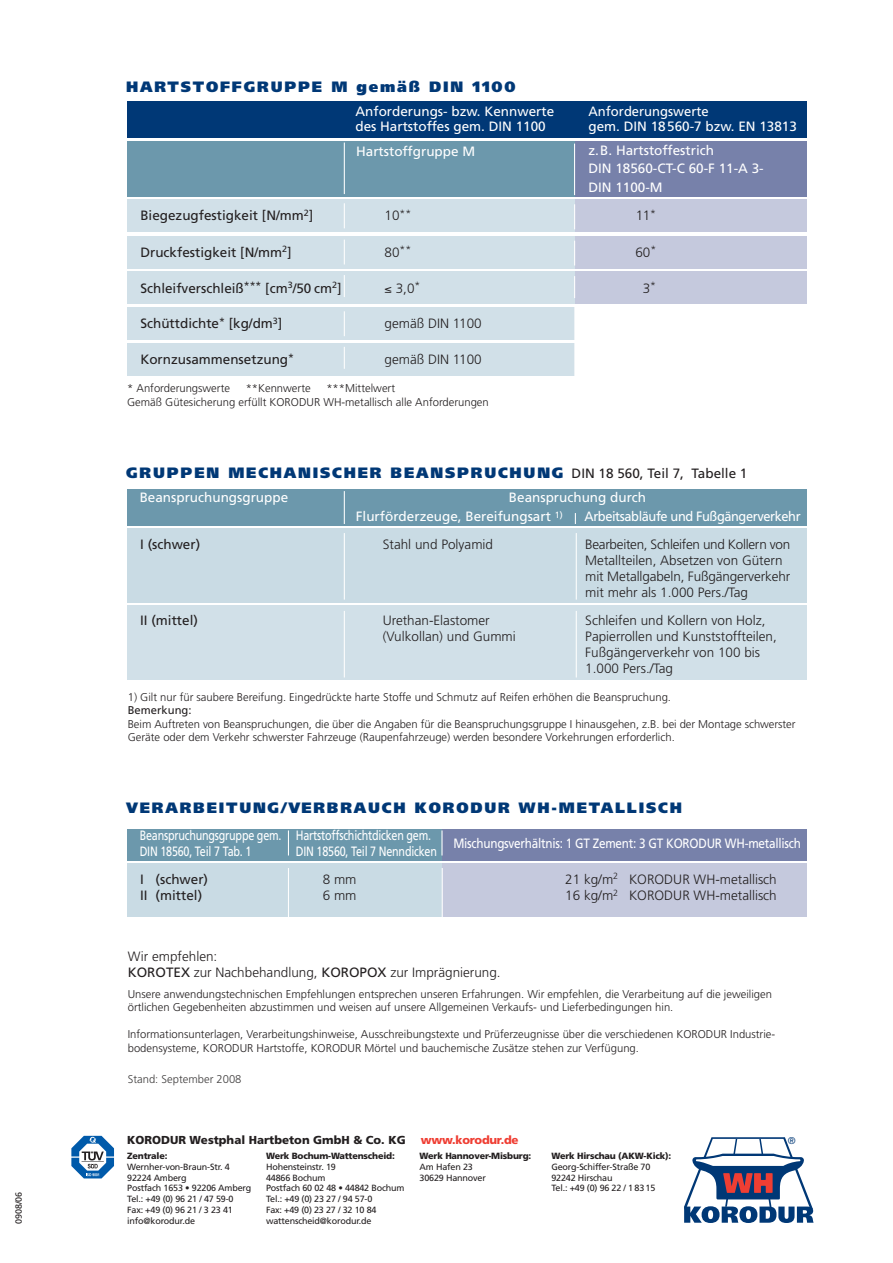
<style>
.page{position:relative;width:893px;height:1263px;background:#fff}
.page>*{position:absolute;margin:0;border:0;box-sizing:border-box;transform-origin:0 0}
.t1{font:900 15px "Frutiger";letter-spacing:.12em;color:#003876}
.t2{font:300 13.5px/16.2px "Frutiger";color:#231f20}
.t3{font:13.5px/15.5px "Frutiger";color:#fff}
.t4{font:13.5px/16.2px "Frutiger";color:#231f20}
.t5{font:13.5px/15.6px "Frutiger";letter-spacing:-.02em;color:#fff;scale:.8 1}
.t6{font:13.5px "Frutiger";letter-spacing:-.02em;color:#fff;scale:.87 1}
.t7{font:13.5px "Frutiger";letter-spacing:-.03em;color:#fff;scale:.95 1}
.t8{font:900 11.55px "Frutiger";color:#231f20}
.t9{font:900 11.55px "Frutiger";letter-spacing:-.02em;color:#ef3e33}
.t10{font:300 11.25px/13.5px "Frutiger";color:#231f20}
.t11{font:300 11.25px "Frutiger";color:#3f3d3d}
.t12{font:11.25px "Frutiger";color:#231f20}
.t13{font:300 9.9px "Frutiger";color:#003876}
.t14{font:9px/10.8px "Frutiger";letter-spacing:-.02em;color:#231f20}
.t15{font:900 9px "Frutiger";letter-spacing:-.02em;color:#231f20}
.s1{font-weight:400;font-size:13.5px;color:#231f20}
.s2{font-weight:400}
</style>
<div class="page">
<div style="left:127px;top:489px;width:679px;height:37px;background:#6c98ac"></div>
<hr style="left:344px;top:491px;width:1px;height:33px;background:#fff">
<svg style="left:684px;top:1137px;width:129px;height:86px"></svg>
<div style="left:127px;top:606px;width:679px;height:74px;background:#d1e0e8"></div>
<div style="left:127px;top:528px;width:679px;height:74px;background:#c9dbe4"></div>
<hr style="left:344px;top:533px;width:1px;height:67px;background:#fff">
<hr style="left:344px;top:611px;width:1px;height:66px;background:#fff">
<hr style="left:576px;top:533px;width:1px;height:67px;background:#fff">
<hr style="left:576px;top:611px;width:1px;height:66px;background:#fff">
<div style="left:127px;top:863px;width:679px;height:53px;background:#c9dbe4"></div>
<div style="left:442px;top:863px;width:364px;height:53px;background:#c5c9dd"></div>
<div style="left:127px;top:828px;width:679px;height:32px;background:#6c98ac"></div>
<div style="left:442px;top:828px;width:364px;height:32px;background:#7781aa"></div>
<svg style="left:288px;top:830px;width:1px;height:25px"></svg>
<hr style="left:441px;top:830px;width:2px;height:25px;background:#fff">
<hr style="left:288px;top:868px;width:1px;height:66px;background:#fff">
<hr style="left:442px;top:868px;width:1px;height:66px;background:#fff">
<svg style="left:71px;top:1136px;width:43px;height:42px"></svg>
<div style="left:127px;top:142px;width:680px;height:55px;background:#6c98ac"></div>
<div style="left:575px;top:142px;width:232px;height:55px;background:#7781aa"></div>
<div style="left:127px;top:272px;width:680px;height:32px;background:#d1e0e8"></div>
<div style="left:575px;top:272px;width:232px;height:32px;background:#c5c9dd"></div>
<div style="left:127px;top:236px;width:680px;height:32px;background:#d1e0e8"></div>
<div style="left:575px;top:236px;width:232px;height:32px;background:#c5c9dd"></div>
<div style="left:127px;top:199px;width:680px;height:33px;background:#d1e0e8"></div>
<div style="left:575px;top:199px;width:232px;height:33px;background:#c5c9dd"></div>
<div style="left:127px;top:101px;width:680px;height:37px;background:#003876"></div>
<hr style="left:344px;top:143px;width:1px;height:51px;background:#fff">
<hr style="left:574px;top:144px;width:1px;height:51px;background:#fff">
<svg style="left:344px;top:203px;width:1px;height:25px"></svg>
<svg style="left:344px;top:240px;width:1px;height:24px"></svg>
<svg style="left:344px;top:275px;width:1px;height:22px"></svg>
<svg style="left:574px;top:204px;width:1px;height:25px"></svg>
<svg style="left:574px;top:241px;width:1px;height:24px"></svg>
<svg style="left:574px;top:276px;width:1px;height:22px"></svg>
<div style="left:127px;top:343px;width:680px;height:33px;background:#d1e0e8"></div>
<div style="left:127px;top:308px;width:680px;height:32px;background:#d1e0e8"></div>
<svg style="left:344px;top:311px;width:1px;height:25px"></svg>
<svg style="left:344px;top:347px;width:1px;height:22px"></svg>
<div style="left:574px;top:306px;width:242px;height:74px;background:#fff"></div>
<p class="t14" style="left:14px;top:1224px;width:33px;rotate:-90deg">0908/06</p>
<h1 class="t1" style="left:126px;top:80px;width:391px">HARTSTOFFGRUPPE M gemäß DIN 1100</h1>
<p class="t3" style="left:355px;top:104px;width:200px">Anforderungs- bzw. Kennwerte des Hartstoffes gem. DIN 1100</p>
<p class="t3" style="left:356px;top:145px;width:121px">Hartstoffgruppe M</p>
<p class="t3" style="left:588px;top:104px;width:210px">Anforderungswerte<br>gem. DIN 18560-7 bzw. EN 13813</p>
<p class="t3" style="left:588px;top:142px;width:177px;line-height:18.1px">z.B. Hartstoffestrich<br>DIN 18560-CT-C 60-F 11-A 3-<br>DIN 1100-M</p>
<p class="t4" style="left:140px;top:208px;width:175px">Biegezugfestigkeit [N/mm<sup>2</sup>]</p>
<p class="t2" style="left:385px;top:208px;width:28px">10<sup>**</sup></p>
<p class="t2" style="left:636px;top:208px;width:22px">11<sup>*</sup></p>
<p class="t4" style="left:140px;top:245px;width:153px">Druckfestigkeit [N/mm<sup>2</sup>]</p>
<p class="t2" style="left:385px;top:245px;width:28px">80<sup>**</sup></p>
<p class="t2" style="left:635px;top:245px;width:22px">60<sup>*</sup></p>
<p class="t2" style="left:385px;top:281px;width:37px">≤ 3,0<sup>*</sup></p>
<p class="t2" style="left:643px;top:281px;width:15px">3<sup>*</sup></p>
<p class="t4" style="left:140px;top:281px;width:203px">Schleifverschleiß<sup>***</sup> [cm<sup>3</sup>/50 cm<sup>2</sup>]</p>
<p class="t4" style="left:140px;top:317px;width:144px">Schüttdichte<sup>*</sup> [kg/dm<sup>3</sup>]</p>
<p class="t2" style="left:385px;top:317px;width:99px">gemäß DIN 1100</p>
<p class="t2" style="left:385px;top:353px;width:99px">gemäß DIN 1100</p>
<p class="t4" style="left:140px;top:353px;width:155px">Kornzusammensetzung<sup>*</sup></p>
<p class="t10" style="left:127px;top:382px;width:104px">* Anforderungswerte</p>
<p class="t10" style="left:246px;top:382px;width:67px">**Kennwerte</p>
<p class="t10" style="left:127px;top:382px;width:363px;text-indent:199px">***Mittelwert<br>Gemäß Gütesicherung erfüllt KORODUR WH-metallisch alle Anforderungen</p>
<h1 class="t1" style="left:126px;top:466px;width:623px">GRUPPEN MECHANISCHER BEANSPRUCHUNG <span class="s1">DIN 18 560, Teil 7, Tabelle 1</span></h1>
<p class="t3" style="left:140px;top:491px;width:150px">Beanspruchungsgruppe</p>
<p class="t3" style="left:509px;top:491px;width:139px">Beanspruchung durch</p>
<p class="t2" style="left:585px;top:537px;width:207px">Bearbeiten, Schleifen und Kollern von Metallteilen, Absetzen von Gütern mit Metallgabeln, Fußgängerverkehr mit mehr als 1.000 Pers./Tag</p>
<p class="t3" style="left:356px;top:510px;width:208px">Flurförderzeuge, Bereifungsart <sup>1)</sup></p>
<p class="t7" style="left:584px;top:511px;width:229px">Arbeitsabläufe und Fußgängerverkehr</p>
<p class="t2" style="left:383px;top:537px;width:112px">Stahl und Polyamid</p>
<p class="t4" style="left:140px;top:537px;width:61px">I (schwer)</p>
<p class="t4" style="left:140px;top:613px;width:59px">II (mittel)</p>
<p class="t2" style="left:383px;top:613px;width:135px">Urethan-Elastomer (Vulkollan) und Gummi</p>
<p class="t2" style="left:585px;top:613px;width:193px">Schleifen und Kollern von Holz,<br>Papierrollen und Kunststoffteilen,<br>Fußgängerverkehr von 100 bis<br>1.000 Pers./Tag</p>
<p class="t10" style="left:128px;top:691px;width:545px">1) Gilt nur für saubere Bereifung. Eingedrückte harte Stoffe und Schmutz auf Reifen erhöhen die Beanspruchung.</p>
<p class="t12" style="left:128px;top:706px;width:65px">Bemerkung:</p>
<p class="t10" style="left:128px;top:718px;width:669px">Beim Auftreten von Beanspruchungen, die über die Angaben für die Beanspruchungsgruppe I hinausgehen, z.B. bei der Montage schwerster<br>Geräte oder dem Verkehr schwerster Fahrzeuge (Raupenfahrzeuge) werden besondere Vorkehrungen erforderlich.</p>
<h1 class="t1" style="left:126px;top:802px;width:557px">VERARBEITUNG/VERBRAUCH KORODUR WH-METALLISCH</h1>
<p class="t5" style="left:140px;top:829px;width:179px">Beanspruchungsgruppe gem.<br>DIN 18560, Teil 7 Tab. 1</p>
<p class="t4" style="left:140px;top:872px;width:69px">I (schwer)<br>II (mittel)</p>
<p class="t5" style="left:296px;top:829px;width:178px">Hartstoffschichtdicken gem.<br>DIN 18560, Teil 7 Nenndicken</p>
<p class="t6" style="left:453px;top:838px;width:401px">Mischungsverhältnis: 1 GT Zement: 3 GT KORODUR WH-metallisch</p>
<p class="t2" style="left:323px;top:872px;width:35px">8 mm<br>6 mm</p>
<p class="t2" style="left:565px;top:872px;width:213px">21 kg/m<sup>2</sup> KORODUR WH-metallisch<br>16 kg/m<sup>2</sup> KORODUR WH-metallisch</p>
<p class="t2" style="left:128px;top:949px;width:374px">Wir empfehlen:<br><span class="s2">KOROTEX</span> zur Nachbehandlung, <span class="s2">KOROPOX</span> zur Imprägnierung.</p>
<p class="t10" style="left:128px;top:988px;width:646px">Unsere anwendungstechnischen Empfehlungen entsprechen unseren Erfahrungen. Wir empfehlen, die Verarbeitung auf die jeweiligen örtlichen Gegebenheiten abzustimmen und weisen auf unsere Allgemeinen Verkaufs- und Lieferbedingungen hin.</p>
<p class="t10" style="left:128px;top:1028px;width:649px">Informationsunterlagen, Verarbeitungshinweise, Ausschreibungstexte und Prüferzeugnisse über die verschiedenen KORODUR Industrie&shy;bodensysteme, KORODUR Hartstoffe, KORODUR Mörtel und bauchemische Zusätze stehen zur Verfügung.</p>
<p class="t11" style="left:128px;top:1075px;width:115px">Stand: September 2008</p>
<p class="t8" style="left:127px;top:1135px;width:280px">KORODUR Westphal Hartbeton GmbH &amp; Co. KG</p>
<p class="t9" style="left:421px;top:1135px;width:99px">www.korodur.de</p>
<p class="t13" style="left:788px;top:1137px;width:9px">®</p>
<p class="t15" style="left:127px;top:1152px;width:42px">Zentrale:</p>
<p class="t14" style="left:127px;top:1162px;width:126px">Wernher-von-Braun-Str. 4<br>92224 Amberg<br>Postfach 1653 • 92206 Amberg<br>Tel.: +49 (0) 96 21 / 47 59-0<br>Fax: +49 (0) 96 21 / 3 23 41 info@korodur.de</p>
<p class="t15" style="left:266px;top:1152px;width:130px">Werk Bochum-Wattenscheid:</p>
<p class="t14" style="left:266px;top:1162px;width:140px">Hohensteinstr. 19<br>44866 Bochum<br>Postfach 60 02 48 • 44842 Bochum<br>Tel.: +49 (0) 23 27 / 94 57-0<br>Fax: +49 (0) 23 27 / 32 10 84 wattenscheid@korodur.de</p>
<p class="t15" style="left:420px;top:1152px;width:113px">Werk Hannover-Misburg:</p>
<p class="t14" style="left:420px;top:1162px;width:68px">Am Hafen 23<br>30629 Hannover</p>
<p class="t15" style="left:551px;top:1152px;width:121px">Werk Hirschau (AKW-Kick):</p>
<p class="t14" style="left:551px;top:1162px;width:106px">Georg-Schiffer-Straße 70<br>92242 Hirschau<br>Tel.: +49 (0) 96 22 / 1 83 15</p>
</div>
